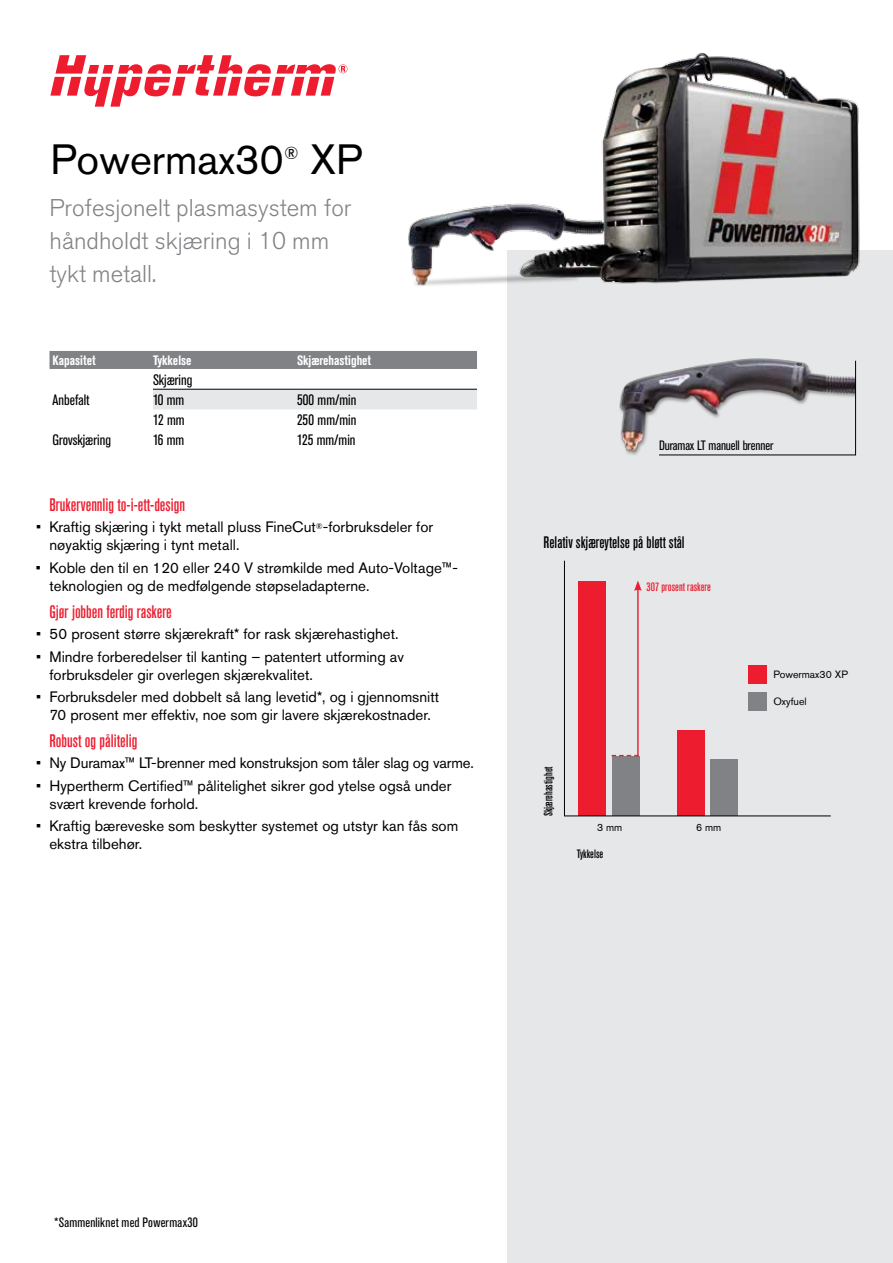
<style>
.page{position:relative;width:893px;height:1263px;background:#fff}
.page>*{position:absolute;margin:0;border:0;box-sizing:border-box;transform-origin:0 0}
.t1{font:42px "Akzidenz Grotesk Pro";color:#000}
.t2{font:300 24px/33px "Akzidenz Grotesk Pro";color:#808285}
.t3{font:500 condensed 18px "Akzidenz Grotesk Pro";color:#ed1c2e}
.t4{font:17.4px "Akzidenz Grotesk Pro";color:#000}
.t5{font:500 condensed 16.5px "Akzidenz Grotesk Pro";color:#000}
.t6{font:15px/18px "Akzidenz Grotesk Pro";color:#000}
.t7{font:condensed 15px "Akzidenz Grotesk Pro";color:#000}
.t8{font:700 condensed 13.5px "Akzidenz Grotesk Pro";color:#fff}
.t9{font:condensed 13.5px "Akzidenz Grotesk Pro";letter-spacing:.01em;color:#000}
.t10{font:condensed 13.5px "Akzidenz Grotesk Pro";letter-spacing:-.01em;color:#000}
.t11{font:500 condensed 12px "Akzidenz Grotesk Pro";color:#000}
.t12{font:500 condensed 12px "Akzidenz Grotesk Pro";color:#ed1c2e}
.t13{font:10.5px "Akzidenz Grotesk Pro";color:#000}
</style>
<div class="page">
<div style="left:508px;top:250px;width:385px;height:1013px;background:#e6e7e8"></div>
<svg style="left:564px;top:560px;width:267px;height:257px"></svg>
<svg style="left:50px;top:55px;width:297px;height:52px"></svg>
<img style="left:408px;top:52px;width:452px;height:239px">
<img style="left:619px;top:358px;width:236px;height:97px">
<hr style="left:659px;top:455px;width:197px;height:1px;background:#000">
<hr style="left:855px;top:361px;width:1px;height:94px;background:#000">
<div style="left:50px;top:351px;width:427px;height:18px;background:#808285"></div>
<div style="left:153px;top:390px;width:324px;height:19px;background:#e6e7e8"></div>
<hr style="left:153px;top:389px;width:144px;height:1px;background:#000">
<hr style="left:297px;top:389px;width:180px;height:1px;background:#000">
<h1 class="t1" style="left:50px;top:132px;width:235px">Powermax30</h1>
<p class="t4" style="left:284px;top:141px;width:16px">®</p>
<h1 class="t1" style="left:310px;top:132px;width:54px">XP</h1>
<h2 class="t2" style="left:50px;top:191px;width:303px">Profesjonelt plasmasystem for håndholdt skjæring i 10 mm tykt metall.</h2>
<p class="t8" style="left:52px;top:352px;width:45px">Kapasitet</p>
<p class="t8" style="left:153px;top:352px;width:40px">Tykkelse</p>
<p class="t8" style="left:297px;top:352px;width:76px">Skjærehastighet</p>
<p class="t7" style="left:153px;top:370px;width:41px">Skjæring</p>
<p class="t7" style="left:52px;top:390px;width:39px">Anbefalt</p>
<p class="t7" style="left:153px;top:390px;width:33px">10 mm</p>
<p class="t7" style="left:297px;top:390px;width:61px">500 mm/min</p>
<p class="t7" style="left:153px;top:410px;width:33px">12 mm</p>
<p class="t7" style="left:297px;top:410px;width:61px">250 mm/min</p>
<p class="t7" style="left:53px;top:430px;width:60px">Grovskjæring</p>
<p class="t7" style="left:153px;top:430px;width:33px">16 mm</p>
<p class="t7" style="left:297px;top:430px;width:60px">125 mm/min</p>
<p class="t3" style="left:50px;top:493px;width:137px">Brukervennlig to-i-ett-design</p>
<p class="t6" style="left:49px;top:518px;width:385px;text-indent:-13px">• Kraftig skjæring i tykt metall pluss FineCut<sup>®</sup>-forbruksdeler for nøyaktig skjæring i tynt metall.</p>
<p class="t6" style="left:49px;top:559px;width:410px;text-indent:-14px">• Koble den til en 120 eller 240 V strømkilde med Auto-Voltage™- teknologien og de medfølgende støpseladapterne.</p>
<p class="t3" style="left:50px;top:600px;width:124px">Gjør jobben ferdig raskere</p>
<p class="t6" style="left:36px;top:625px;width:364px">• 50 prosent større skjærekraft* for rask skjærehastighet.</p>
<p class="t6" style="left:50px;top:647px;width:356px;text-indent:-14px">• Mindre forberedelser til kanting – patentert utforming av forbruksdeler gir overlegen skjærekvalitet.</p>
<p class="t6" style="left:36px;top:688px;width:405px;text-align:center">• Forbruksdeler med dobbelt så lang levetid*, og i gjennomsnitt<br>70 prosent mer effektiv, noe som gir lavere skjærekostnader.</p>
<p class="t3" style="left:50px;top:729px;width:89px">Robust og pålitelig</p>
<p class="t6" style="left:36px;top:754px;width:439px">• Ny Duramax™ LT-brenner med konstruksjon som tåler slag og varme.</p>
<p class="t6" style="left:50px;top:776px;width:403px;text-indent:-14px">• Hypertherm Certified™ pålitelighet sikrer god ytelse også under svært krevende forhold.</p>
<p class="t6" style="left:50px;top:817px;width:410px;text-indent:-14px">• Kraftig bæreveske som beskytter systemet og utstyr kan fås som ekstra tilbehør.</p>
<p class="t10" style="left:659px;top:437px;width:116px">Duramax LT manuell brenner</p>
<p class="t5" style="left:544px;top:531px;width:143px">Relativ skjæreytelse på bløtt stål</p>
<p class="t12" style="left:646px;top:579px;width:66px">307 prosent raskere</p>
<p class="t11" style="left:541px;top:816px;width:52px;rotate:-90deg">Skjærehastighet</p>
<p class="t13" style="left:597px;top:820px;width:27px">3 mm</p>
<p class="t13" style="left:696px;top:820px;width:27px">6 mm</p>
<p class="t11" style="left:577px;top:846px;width:28px">Tykkelse</p>
<p class="t13" style="left:773px;top:667px;width:76px">Powermax30 XP</p>
<p class="t13" style="left:773px;top:695px;width:35px">Oxyfuel</p>
<p class="t9" style="left:54px;top:1213px;width:145px">*Sammenliknet med Powermax30</p>
</div>
